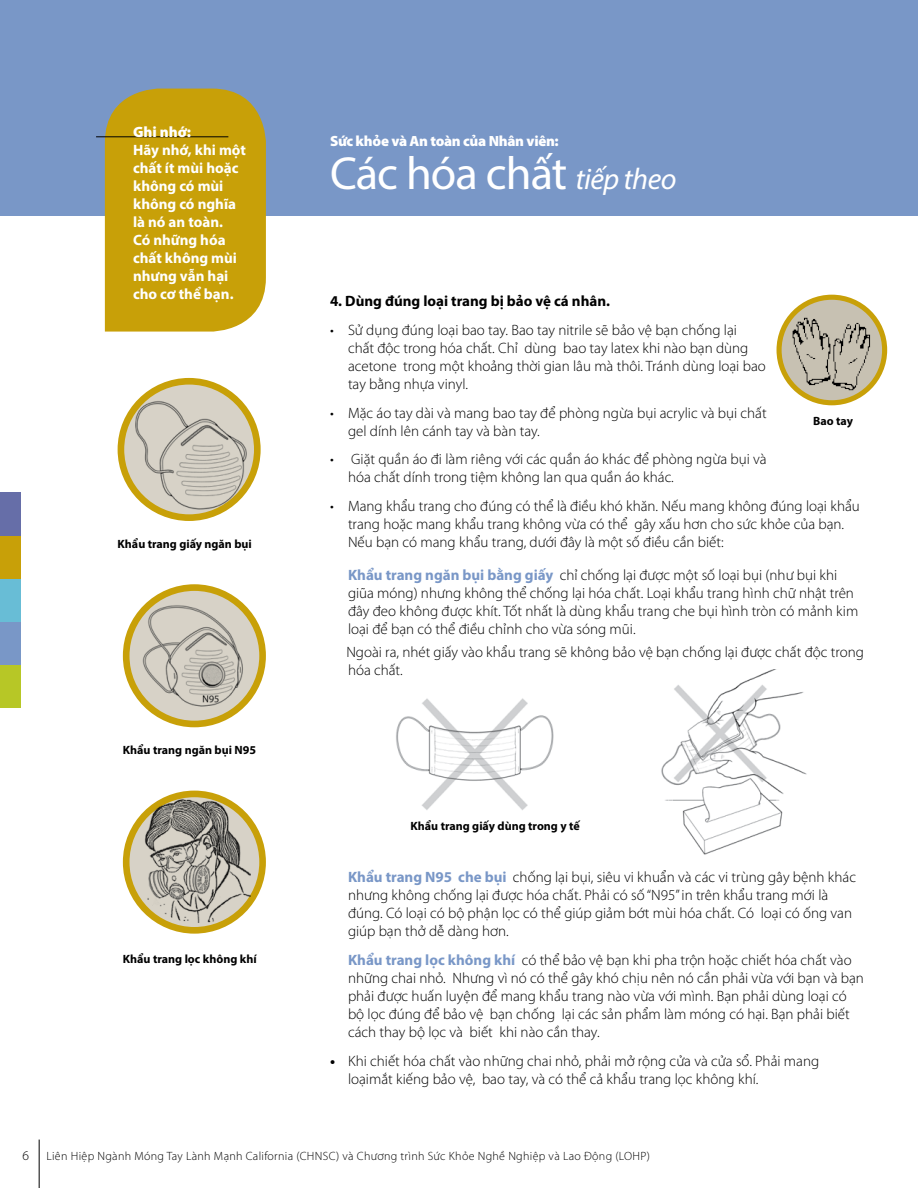
<style>
.page{position:relative;width:918px;height:1188px;background:#fff}
.page>*{position:absolute;margin:0;border:0;box-sizing:border-box;transform-origin:0 0}
.t1{font:46.5px "Myriad Pro";letter-spacing:-.02em;color:#fff}
.t2{font:300 15px/18px "Myriad Pro";color:#000}
.t3{font:700 15px/18px "Myriad Pro";color:#fff}
.t4{font:700 15px "Myriad Pro";color:#000}
.t5{font:900 15px "Myriad Pro";color:#fff}
.t6{font:900 14.85px "Myriad Pro";letter-spacing:-.02em;color:#fff}
.t7{font:300 13.5px "Myriad Pro";color:#000}
.t8{font:300 12px "Myriad Pro";letter-spacing:.025em;color:#000}
.t9{font:700 12px "Myriad Pro";color:#000}
.s1{font-style:italic;font-size:30px}
.s2{font-weight:700;color:#7997c7}
.s3{font-weight:700}
</style>
<div class="page">
<div style="left:0;top:665px;width:20px;height:43px;background:#b7c726"></div>
<div style="left:0;top:622px;width:20px;height:43px;background:#7997c7"></div>
<div style="left:0;top:579px;width:20px;height:43px;background:#68bdd6"></div>
<div style="left:0;top:536px;width:20px;height:43px;background:#c8a008"></div>
<div style="left:0;top:492px;width:20px;height:44px;background:#666ea8"></div>
<hr style="left:39px;top:1140px;width:1px;height:48px;background:#000">
<svg style="left:121px;top:381px;width:136px;height:137px"></svg>
<div style="left:118px;top:378px;width:143px;height:143px;border:7px solid #c8a008;border-radius:50%"></div>
<img style="left:128px;top:388px;width:133px;height:122px">
<svg style="left:126px;top:588px;width:137px;height:136px"></svg>
<div style="left:123px;top:584px;width:143px;height:143px;border:7px solid #c8a008;border-radius:50%"></div>
<img style="left:140px;top:602px;width:121px;height:115px">
<svg style="left:126px;top:794px;width:137px;height:136px"></svg>
<div style="left:123px;top:791px;width:143px;height:143px;border:7px solid #c8a008;border-radius:50%"></div>
<img style="left:138px;top:799px;width:113px;height:124px">
<div style="left:0;top:0;width:918px;height:216px;background:#7997c7"></div>
<div style="left:105px;top:89px;width:161px;height:243px;background:#c8a008"></div>
<hr style="left:96px;top:137px;width:132px;height:1px;background:#000">
<hr style="left:917px;top:0;width:1px;height:216px;background:#68bdd6">
<svg style="left:779px;top:297px;width:106px;height:106px;background:#c7ba90"></svg>
<div style="left:777px;top:295px;width:110px;height:110px;border:5px solid #c8a008;border-radius:50%"></div>
<img style="left:786px;top:316px;width:87px;height:76px">
<img style="left:661px;top:669px;width:146px;height:186px">
<img style="left:396px;top:698px;width:158px;height:112px">
<p class="t5" style="left:133px;top:121px;width:60px">Ghi nhớ:</p>
<p class="t3" style="left:133px;top:140px;width:115px">Hãy nhớ, khi một chất ít mùi hoặc không có mùi không có nghĩa là nó an toàn.<br>Có những hóa chất không mùi nhưng vẫn hại cho cơ thể bạn.</p>
<p class="t9" style="left:118px;top:536px;width:136px">Khẩu trang giấy ngăn bụi</p>
<p class="t9" style="left:123px;top:742px;width:135px">Khẩu trang ngăn bụi N95</p>
<p class="t9" style="left:123px;top:951px;width:135px">Khẩu trang lọc không khí</p>
<p class="t6" style="left:330px;top:131px;width:230px">Sức khỏe và An toàn của Nhân viên:</p>
<h1 class="t1" style="left:330px;top:144px;width:348px">Các hóa chất <span class="s1">tiếp theo</span></h1>
<p class="t4" style="left:330px;top:291px;width:282px">4. Dùng đúng loại trang bị bảo vệ cá nhân.</p>
<p class="t2" style="left:348px;top:321px;width:419px;text-indent:-18px">• Sử dụng đúng loại bao tay. Bao tay nitrile sẽ bảo vệ bạn chống lại chất độc trong hóa chất. Chỉ dùng bao tay latex khi nào bạn dùng acetone trong một khoảng thời gian lâu mà thôi. Tránh dùng loại bao tay bằng nhựa vinyl.</p>
<p class="t2" style="left:348px;top:403px;width:420px;text-indent:-18px">• Mặc áo tay dài và mang bao tay để phòng ngừa bụi acrylic và bụi chất gel dính lên cánh tay và bàn tay.</p>
<p class="t2" style="left:348px;top:450px;width:420px;text-indent:-18px">• Giặt quần áo đi làm riêng với các quần áo khác để phòng ngừa bụi và hóa chất dính trong tiệm không lan qua quần áo khác.</p>
<p class="t2" style="left:348px;top:497px;width:513px;text-indent:-18px">• Mang khẩu trang cho đúng có thể là điều khó khăn. Nếu mang không đúng loại khẩu trang hoặc mang khẩu trang không vừa có thể gây xấu hơn cho sức khỏe của bạn.<br>Nếu bạn có mang khẩu trang, dưới đây là một số điều cần biết:</p>
<p class="t2" style="left:348px;top:566px;width:512px"><span class="s2">Khẩu trang ngăn bụi bằng giấy</span> chỉ chống lại được một số loại bụi (như bụi khi giũa móng) nhưng không thể chống lại hóa chất. Loại khẩu trang hình chữ nhật trên đây đeo không được khít. Tốt nhất là dùng khẩu trang che bụi hình tròn có mảnh kim loại để bạn có thể điều chỉnh cho vừa sóng mũi.</p>
<p class="t2" style="left:346px;top:642px;width:519px">Ngoài ra, nhét giấy vào khẩu trang sẽ không bảo vệ bạn chống lại được chất độc trong hóa chất.</p>
<p class="t9" style="left:813px;top:413px;width:41px">Bao tay</p>
<p class="t9" style="left:411px;top:818px;width:171px">Khẩu trang giấy dùng trong y tế</p>
<p class="t2" style="left:348px;top:868px;width:510px"><span class="s2">Khẩu trang N95 che bụi</span> chống lại bụi, siêu vi khuẩn và các vi trùng gây bệnh khác nhưng không chống lại được hóa chất. Phải có số “N95” in trên khẩu trang mới là đúng. Có loại có bộ phận lọc có thể giúp giảm bớt mùi hóa chất. Có loại có ống van giúp bạn thở dễ dàng hơn.</p>
<p class="t2" style="left:348px;top:951px;width:517px"><span class="s2">Khẩu trang lọc không khí</span> có thể bảo vệ bạn khi pha trộn hoặc chiết hóa chất vào những chai nhỏ. Nhưng vì nó có thể gây khó chịu nên nó cần phải vừa với bạn và bạn phải được huấn luyện để mang khẩu trang nào vừa với mình. Bạn phải dùng loại có bộ lọc đúng để bảo vệ bạn chống lại các sản phẩm làm móng có hại. Bạn phải biết cách thay bộ lọc và biết khi nào cần thay.</p>
<p class="t2" style="left:348px;top:1051px;width:473px;text-indent:-18px"><span class="s3">•</span> Khi chiết hóa chất vào những chai nhỏ, phải mở rộng cửa và cửa sổ. Phải mang loạimắt kiếng bảo vệ, bao tay, và có thể cả khẩu trang lọc không khí.</p>
<p class="t7" style="left:22px;top:1147px;width:8px">6</p>
<p class="t8" style="left:46px;top:1149px;width:605px">Liên Hiệp Ngành Móng Tay Lành Mạnh California (CHNSC) và Chương trình Sức Khỏe Nghề Nghiệp và Lao Động (LOHP)</p>
</div>
